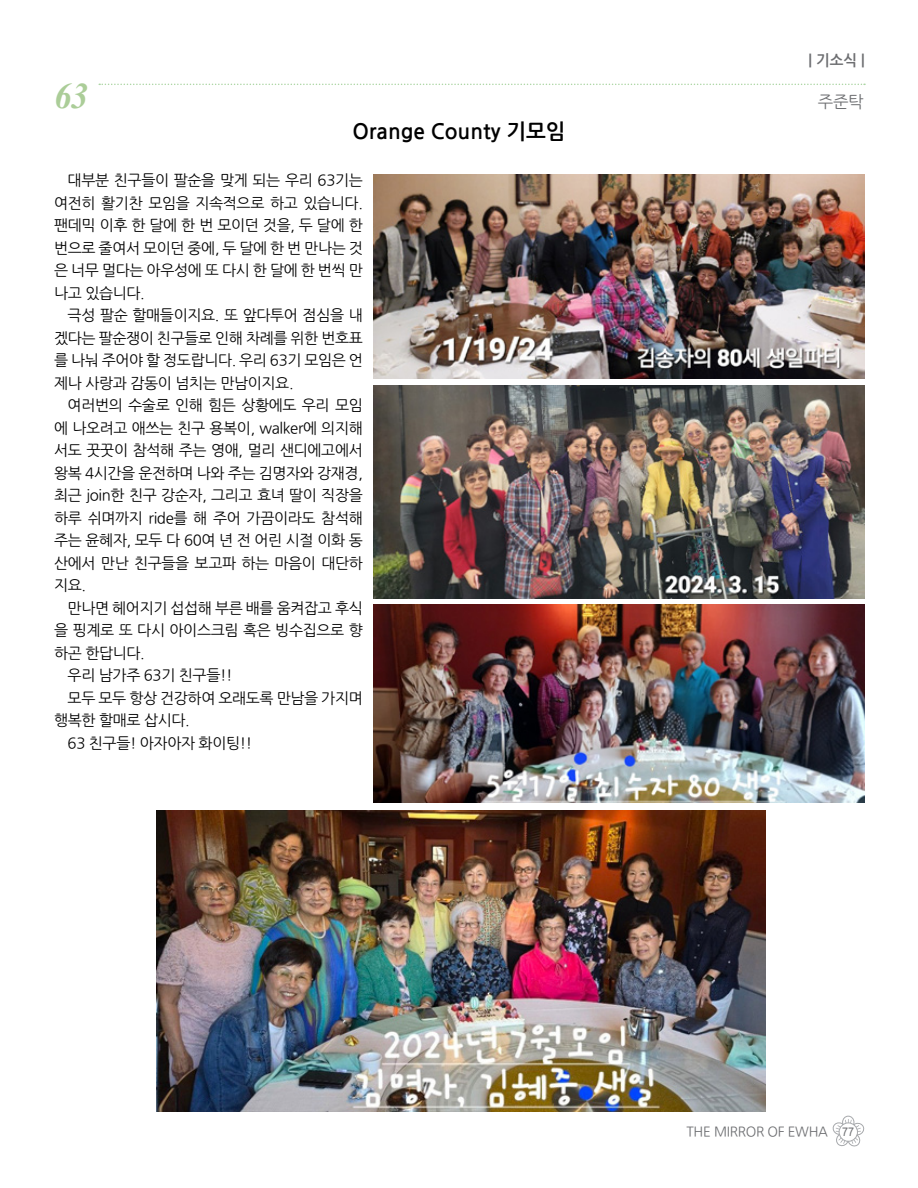
<style>
.page{position:relative;width:918px;height:1188px;background:#fff}
.page>*{position:absolute;margin:0;border:0;box-sizing:border-box;transform-origin:0 0}
.t1{font:italic 700 36px "Times New Roman";color:#abcd98}
.t2{font:21px "Nanum Gothic OTF Bold";color:#000}
.t3{font:16.5px "Nanum Gothic OTF";color:#6d6e71}
.t4{font:15px/22.5px "Nanum Gothic OTF";letter-spacing:-.025em;color:#000;text-align:justify}
.t5{font:15px "Nanum Gothic OTF Bold";color:#6d6e71}
.t6{font:13.5px "Nanum Gothic OTF";letter-spacing:-.025em;color:#6d6e71}
.s1{font-family:"Arial";font-size:12px}
</style>
<div class="page">
<div style="left:842px;top:1116px;width:12px;height:13px;border:1px solid #a7a9ac;border-radius:50%"></div>
<svg style="left:832px;top:1119px;width:32px;height:28px"></svg>
<div style="left:840px;top:1124px;width:17px;height:17px;background:#fff;border-radius:50%"></div>
<div style="left:839px;top:1123px;width:18px;height:18px;border:1px solid #fff;border-radius:50%"></div>
<div style="left:839px;top:1123px;width:19px;height:19px;border:1px solid #a7a9ac;border-radius:50%"></div>
<svg style="left:99px;top:84px;width:766px;height:1px"></svg>
<img style="left:374px;top:175px;width:490px;height:203px">
<img style="left:374px;top:386px;width:490px;height:212px">
<img style="left:374px;top:604px;width:490px;height:199px">
<img style="left:157px;top:810px;width:609px;height:301px">
<h1 class="t1" style="left:54px;top:71px;width:36px">63</h1>
<h2 class="t2" style="left:352px;top:121px;width:215px">Orange County 기모임</h2>
<p class="t4" style="left:54px;top:169px;width:310px;text-indent:14px">대부분 친구들이 팔순을 맞게 되는 우리 63기는 여전히 활기찬 모임을 지속적으로 하고 있습니다. 팬데믹 이후 한 달에 한 번 모이던 것을, 두 달에 한 번으로 줄여서 모이던 중에, 두 달에 한 번 만나는 것 은 너무 멀다는 아우성에 또 다시 한 달에 한 번씩 만 나고 있습니다.</p>
<p class="t4" style="left:54px;top:304px;width:310px;text-indent:14px">극성 팔순 할매들이지요. 또 앞다투어 점심을 내 겠다는 팔순쟁이 친구들로 인해 차례를 위한 번호표 를 나눠 주어야 할 정도랍니다. 우리 63기 모임은 언 제나 사랑과 감동이 넘치는 만남이지요.</p>
<p class="t4" style="left:54px;top:394px;width:310px;text-indent:14px">여러번의 수술로 인해 힘든 상황에도 우리 모임 에 나오려고 애쓰는 친구 용복이, walker에 의지해 서도 꿋꿋이 참석해 주는 영애, 멀리 샌디에고에서 왕복 4시간을 운전하며 나와 주는 김명자와 강재경, 최근 join한 친구 강순자, 그리고 효녀 딸이 직장을 하루 쉬며까지 ride를 해 주어 가끔이라도 참석해 주는 윤혜자, 모두 다 60여 년 전 어린 시절 이화 동 산에서 만난 친구들을 보고파 하는 마음이 대단하 지요.</p>
<p class="t4" style="left:68px;top:597px;width:297px">만나면 헤어지기 섭섭해 부른 배를 움켜잡고 후식</p>
<p class="t4" style="left:54px;top:619px;width:310px">을 핑계로 또 다시 아이스크림 혹은 빙수집으로 향</p>
<p class="t4" style="left:54px;top:642px;width:92px">하곤 한답니다.</p>
<p class="t4" style="left:68px;top:664px;width:166px">우리 남가주 63기 친구들!!</p>
<p class="t4" style="left:68px;top:687px;width:297px">모두 모두 항상 건강하여 오래도록 만남을 가지며</p>
<p class="t4" style="left:54px;top:709px;width:137px">행복한 할매로 삽시다.</p>
<p class="t4" style="left:68px;top:732px;width:186px">63 친구들! 아자아자 화이팅!!</p>
<p class="t5" style="left:809px;top:53px;width:58px">| 기소식 |</p>
<p class="t3" style="left:818px;top:94px;width:47px">주준탁</p>
<p class="t6" style="left:687px;top:1126px;width:169px">THE MIRROR OF EWHA <span class="s1">77</span></p>
</div>
